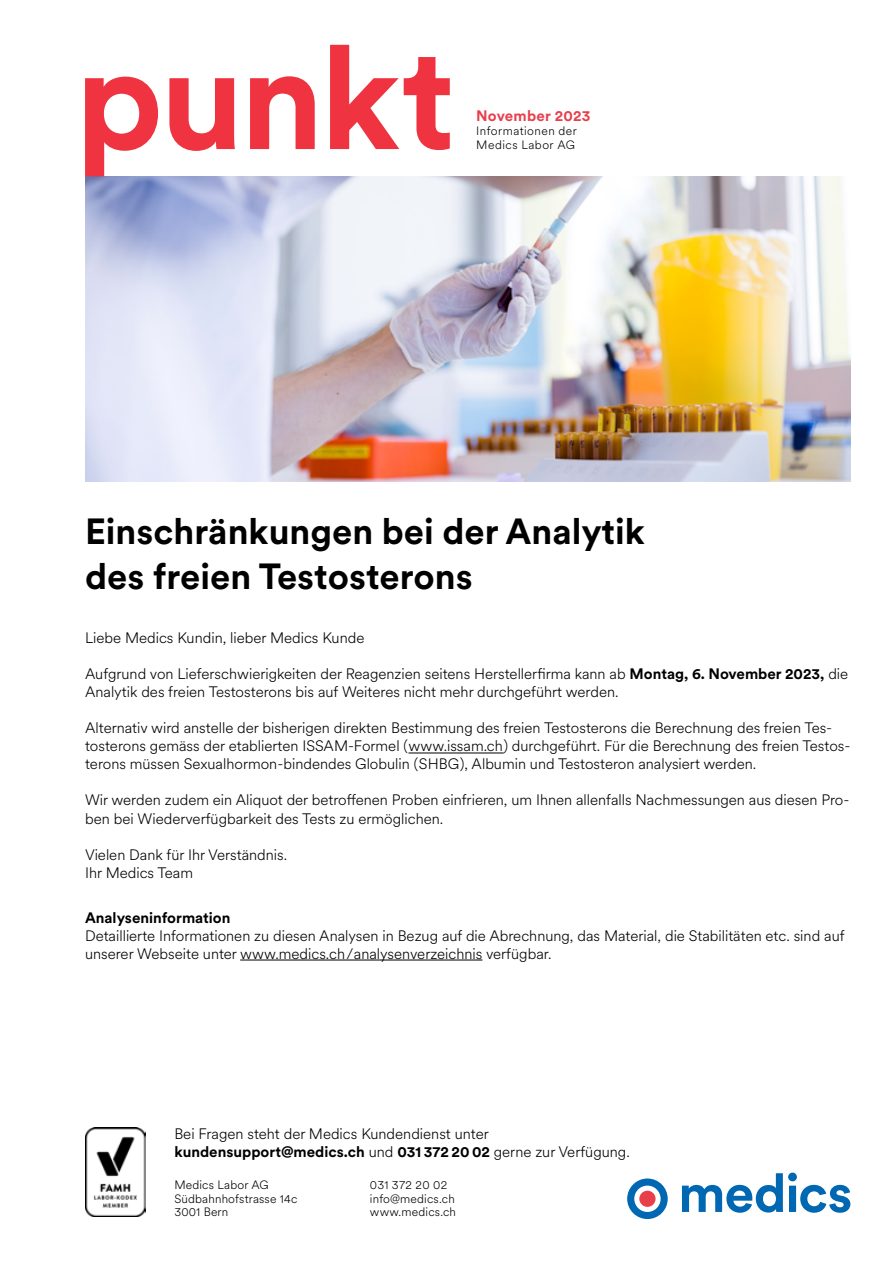
<style>
.page{position:relative;width:893px;height:1263px;background:#fff}
.page>*{position:absolute;margin:0;border:0;box-sizing:border-box;transform-origin:0 0}
.t1{font:700 144px "Circular XX";letter-spacing:-.025em;color:#ef3340}
.t2{font:700 36px/45px "Circular XX";color:#000}
.t3{font:300 15px/18px "Circular XX";color:#000}
.t4{font:700 15px "Circular XX";color:#000}
.t5{font:700 15px "Circular XX";letter-spacing:.015em;color:#e83f4b}
.t6{font:300 12px/13.5px "Circular XX";letter-spacing:.015em;color:#000}
.t7{font:300 12px/14.2px "Circular XX";letter-spacing:.04em;color:#000}
.s1{font-weight:700}
</style>
<div class="page">
<img style="left:85px;top:176px;width:765px;height:305px">
<svg style="left:627px;top:1178px;width:41px;height:41px"></svg>
<div style="left:639px;top:1191px;width:16px;height:16px;background:#e83f4b;border-radius:50%"></div>
<svg style="left:682px;top:1172px;width:168px;height:41px"></svg>
<img style="left:85px;top:1128px;width:60px;height:88px">
<hr style="left:408px;top:753px;width:96px;height:1px;background:#000">
<hr style="left:240px;top:960px;width:242px;height:1px;background:#000">
<h1 class="t1" style="left:75px;top:-1px;width:382px">punkt</h1>
<p class="t5" style="left:476px;top:105px;width:116px">November 2023</p>
<p class="t7" style="left:476px;top:123px;width:102px">Informationen der<br>Medics Labor AG</p>
<h2 class="t2" style="left:85px;top:508px;width:561px">Einschränkungen bei der Analytik des freien Testosterons</h2>
<p class="t3" style="left:85px;top:629px;width:281px">Liebe Medics Kundin, lieber Medics Kunde</p>
<p class="t3" style="left:85px;top:665px;width:765px">Aufgrund von Lieferschwierigkeiten der Reagenzien seitens Herstellerfirma kann ab <span class="s1">Montag, 6. November 2023,</span> die<br>Analytik des freien Testosterons bis auf Weiteres nicht mehr durchgeführt werden.</p>
<p class="t3" style="left:85px;top:719px;width:767px">Alternativ wird anstelle der bisherigen direkten Bestimmung des freien Testosterons die Berechnung des freien Tes&shy;tosterons gemäss der etablierten ISSAM-Formel (www.issam.ch) durchgeführt. Für die Berechnung des freien Testos&shy;terons müssen Sexualhormon-bindendes Globulin (SHBG), Albumin und Testosteron analysiert werden.</p>
<p class="t3" style="left:85px;top:791px;width:766px">Wir werden zudem ein Aliquot der betroffenen Proben einfrieren, um Ihnen allenfalls Nachmessungen aus diesen Pro&shy;ben bei Wiederverfügbarkeit des Tests zu ermöglichen.</p>
<p class="t3" style="left:85px;top:845px;width:204px">Vielen Dank für Ihr Verständnis.<br>Ihr Medics Team</p>
<p class="t4" style="left:85px;top:907px;width:147px">Analyseninformation</p>
<p class="t3" style="left:85px;top:926px;width:761px">Detaillierte Informationen zu diesen Analysen in Bezug auf die Abrechnung, das Material, die Stabilitäten etc. sind auf unserer Webseite unter www.medics.ch/analysenverzeichnis verfügbar.</p>
<p class="t3" style="left:174px;top:1124px;width:457px">Bei Fragen steht der Medics Kundendienst unter <span class="s1">kundensupport@medics.ch</span> und <span class="s1">031 372 20 02</span> gerne zur Verfügung.</p>
<p class="t6" style="left:174px;top:1178px;width:125px">Medics Labor AG<br>Südbahnhofstrasse 14c<br>3001 Bern</p>
<p class="t6" style="left:370px;top:1178px;width:88px">031 372 20 02 info@medics.ch www.medics.ch</p>
</div>
